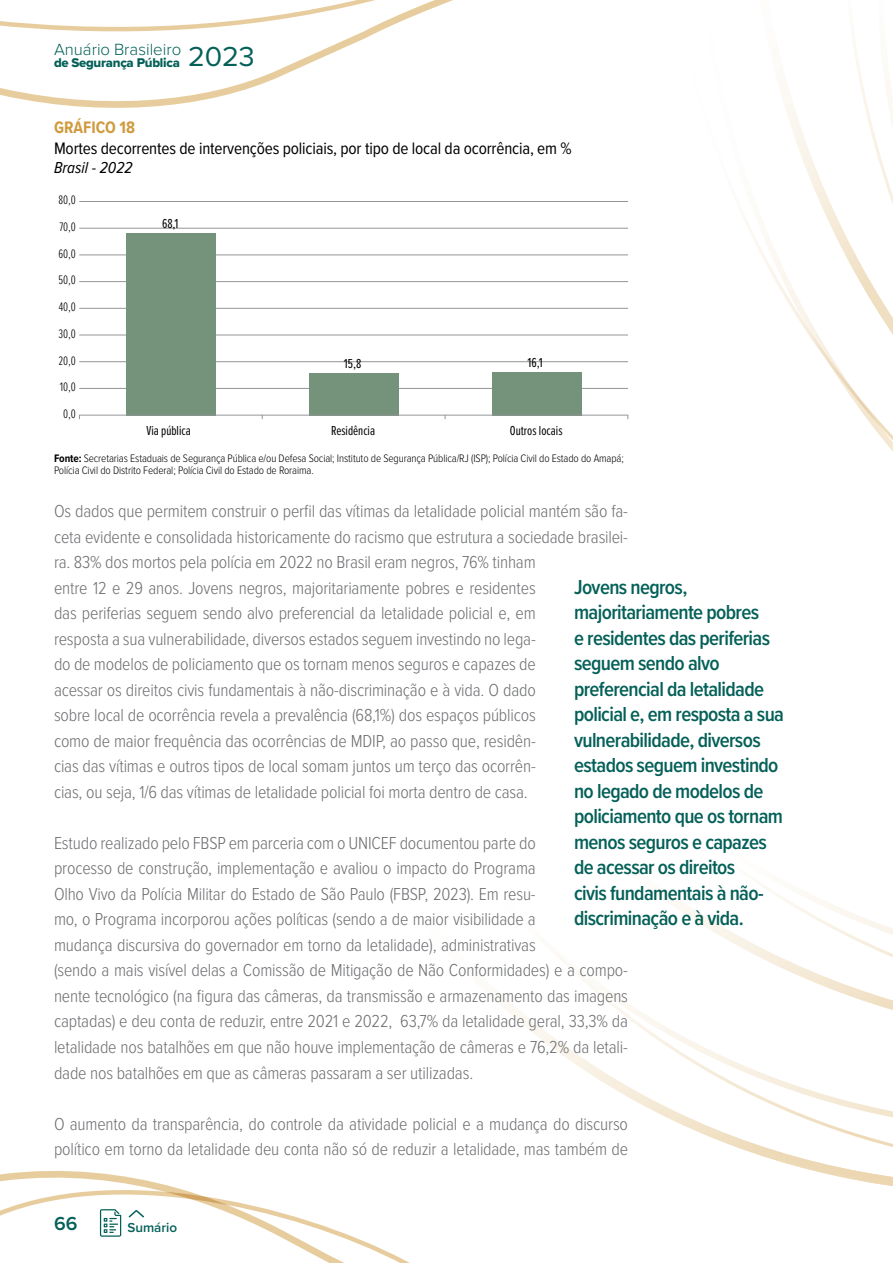
<style>
.page{position:relative;width:893px;height:1263px;background:#fff}
.page>*{position:absolute;margin:0;border:0;box-sizing:border-box;transform-origin:0 0}
.t1{font:600 21px/25.5px "Proxima Nova Cond";letter-spacing:-.03em;color:#046058}
.t2{font:600 19.5px "Proxima Nova";color:#046058}
.t3{font:300 18px/25.5px "Proxima Nova Cond";letter-spacing:-.01em;color:#6d6e71}
.t4{font:17.25px "Proxima Nova Cond";letter-spacing:-.01em;color:#000}
.t5{font:700 17.25px "Proxima Nova Cond";color:#d09b3e}
.t6{font:300 16.8px "Proxima Nova";color:#046058}
.t7{font:italic 16.5px "Proxima Nova Cond";color:#000}
.t8{font:13.5px "Proxima Nova Ex Cn";color:#000}
.t9{font:600 13.5px "Proxima Nova";color:#046058}
.t10{font:13.2px "Proxima Nova Extrabld";letter-spacing:-.02em;color:#046058}
.t11{font:300 12.75px/26.7px "Proxima Nova Ex Cn";color:#000;text-align:center}
.t12{font:300 11.25px/12.8px "Proxima Nova Cond";letter-spacing:-.01em;color:#000}
.s1{font-weight:400;font-size:28.5px}
.s2{font-weight:700}
</style>
<div class="page">
<svg style="left:507px;top:886px;width:304px;height:284px"></svg>
<svg style="left:811px;top:897px;width:82px;height:289px"></svg>
<svg style="left:746px;top:46px;width:147px;height:406px"></svg>
<hr style="left:79px;top:388px;width:549px;height:1px;background:#939598">
<hr style="left:79px;top:228px;width:549px;height:1px;background:#939598">
<hr style="left:79px;top:255px;width:549px;height:1px;background:#939598">
<hr style="left:79px;top:361px;width:549px;height:1px;background:#939598">
<hr style="left:79px;top:335px;width:549px;height:1px;background:#939598">
<hr style="left:79px;top:308px;width:549px;height:1px;background:#939598">
<hr style="left:79px;top:281px;width:549px;height:1px;background:#939598">
<hr style="left:79px;top:201px;width:549px;height:1px;background:#939598">
<div style="left:126px;top:233px;width:90px;height:182px;background:#74937a"></div>
<div style="left:309px;top:373px;width:89px;height:42px;background:#74937a"></div>
<div style="left:492px;top:372px;width:89px;height:43px;background:#74937a"></div>
<hr style="left:79px;top:415px;width:549px;height:1px;background:#939598">
<svg style="left:0;top:0;width:453px;height:108px"></svg>
<svg style="left:0;top:1171px;width:410px;height:92px"></svg>
<p class="t6" style="left:54px;top:37px;width:202px">Anuário Brasileiro <span class="s1">2023</span></p>
<p class="t10" style="left:54px;top:53px;width:127px">de Segurança Pública</p>
<p class="t5" style="left:54px;top:115px;width:83px">GRÁFICO 18</p>
<p class="t4" style="left:54px;top:135px;width:519px">Mortes decorrentes de intervenções policiais, por tipo de local da ocorrência, em %</p>
<p class="t7" style="left:54px;top:155px;width:80px">Brasil - 2022</p>
<p class="t11" style="left:59px;top:186px;width:19px">80,0<br>70,0<br>60,0<br>50,0<br>40,0<br>30,0<br>20,0<br>10,0<br>0,0</p>
<p class="t8" style="left:146px;top:421px;width:46px">Via pública</p>
<p class="t8" style="left:331px;top:421px;width:45px">Residência</p>
<p class="t8" style="left:510px;top:421px;width:54px">Outros locais</p>
<p class="t8" style="left:162px;top:214px;width:18px">68,1</p>
<p class="t8" style="left:344px;top:354px;width:19px">15,8</p>
<p class="t8" style="left:528px;top:353px;width:17px">16,1</p>
<p class="t12" style="left:54px;top:451px;width:571px"><span class="s2">Fonte:</span> Secretarias Estaduais de Segurança Pública e/ou Defesa Social; Instituto de Segurança Pública/RJ (ISP); Polícia Civil do Estado do Amapá;<br>Polícia Civil do Distrito Federal; Polícia Civil do Estado de Roraima.</p>
<p class="t3" style="left:54px;top:498px;width:576px">Os dados que permitem construir o perfil das vítimas da letalidade policial mantém são fa&shy;ceta evidente e consolidada historicamente do racismo que estrutura a sociedade brasilei&shy;ra. 83% dos mortos pela polícia em 2022 no Brasil eram negros, 76% tinham<br>entre 12 e 29 anos. Jovens negros, majoritariamente pobres e residentes<br>das periferias seguem sendo alvo preferencial da letalidade policial e, em<br>resposta a sua vulnerabilidade, diversos estados seguem investindo no lega-<br>do de modelos de policiamento que os tornam menos seguros e capazes de<br>acessar os direitos civis fundamentais à não-discriminação e à vida. O dado<br>sobre local de ocorrência revela a prevalência (68,1%) dos espaços públicos<br>como de maior frequência das ocorrências de MDIP, ao passo que, residên-<br>cias das vítimas e outros tipos de local somam juntos um terço das ocorrên-<br>cias, ou seja, 1/6 das vítimas de letalidade policial foi morta dentro de casa.</p>
<p class="t3" style="left:54px;top:829px;width:576px">Estudo realizado pelo FBSP em parceria com o UNICEF documentou parte do<br>processo de construção, implementação e avaliou o impacto do Programa<br>Olho Vivo da Polícia Militar do Estado de São Paulo (FBSP, 2023). Em resu-<br>mo, o Programa incorporou ações políticas (sendo a de maior visibilidade a<br>mudança discursiva do governador em torno da letalidade), administrativas<br>(sendo a mais visível delas a Comissão de Mitigação de Não Conformidades) e a compo&shy;nente tecnológico (na figura das câmeras, da transmissão e armazenamento das imagens captadas) e deu conta de reduzir, entre 2021 e 2022, 63,7% da letalidade geral, 33,3% da letalidade nos batalhões em que não houve implementação de câmeras e 76,2% da letali&shy;dade nos batalhões em que as câmeras passaram a ser utilizadas.</p>
<p class="t3" style="left:54px;top:1110px;width:576px">O aumento da transparência, do controle da atividade policial e a mudança do discurso político em torno da letalidade deu conta não só de reduzir a letalidade, mas também de</p>
<p class="t1" style="left:574px;top:573px;width:211px">Jovens negros, majoritariamente pobres<br>e residentes das periferias seguem sendo alvo preferencial da letalidade policial e, em resposta a sua vulnerabilidade, diversos estados seguem investindo no legado de modelos de policiamento que os tornam menos seguros e capazes de acessar os direitos<br>civis fundamentais à não&shy;discriminação e à vida.</p>
<p class="t2" style="left:54px;top:1209px;width:25px">66</p>
<p class="t9" style="left:127px;top:1217px;width:51px">Sumário</p>
</div>
